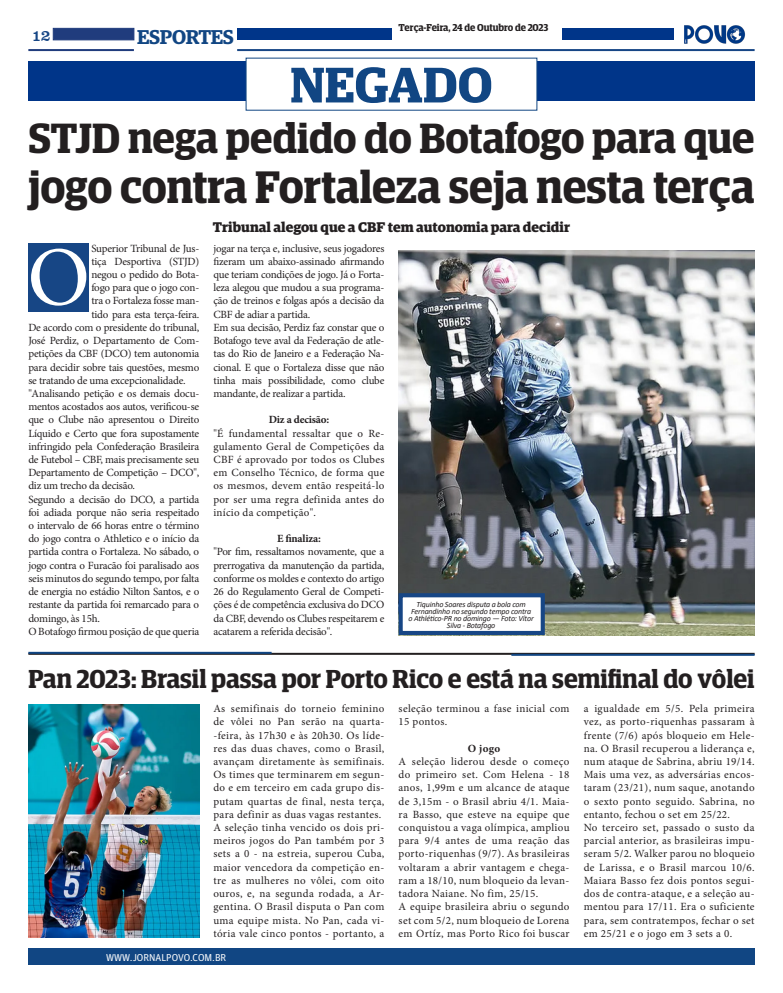
<style>
.page{position:relative;width:783px;height:993px;background:#fff}
.page>*{position:absolute;margin:0;border:0;box-sizing:border-box;transform-origin:0 0}
.t1{font:83.8px "Minion Pro";color:#fff}
.t2{font:600 50px "Guardian Egyptian Display";color:#114683;scale:1.05 1}
.t3{font:600 45.5px "Guardian Egyptian Display";letter-spacing:-.005em;color:#231f20}
.t4{font:600 42.3px "Guardian Egyptian Display";letter-spacing:-.005em;color:#231f20}
.t5{font:600 26px "Guardian Egyptian Display";color:#231f20}
.t6{font:600 20px "Guardian Egyptian";letter-spacing:-.02em;color:#114683}
.t7{font:16px "Clarendon BT";color:#174685}
.t8{font:700 14px "Guardian Egyptian";color:#231f20}
.t9{font:11px/13.2px "Minion Pro";letter-spacing:-.015em;color:#231f20;text-align:justify}
.t10{font:11px/13.2px "Minion Pro";letter-spacing:.03em;color:#231f20}
.t11{font:700 11px "Minion Pro";letter-spacing:-.02em;color:#231f20}
.t12{font:600 10px "Guardian Egyptian Display";letter-spacing:-.005em;color:#231f20}
.t13{font:10px "Guardian Agate Sans G1 D Regular";color:#fff}
.t14{font:italic 8px/7px "Calibri";letter-spacing:-.02em;color:#231f20;text-align:center}
</style>
<div class="page">
<img style="left:684px;top:25px;width:62px;height:19px">
<div style="left:53px;top:28px;width:81px;height:12px;background:#203c7d;border:1px solid #203c7d"></div>
<hr style="left:28px;top:49px;width:106px;height:2px;background:#203c7d">
<div style="left:28px;top:947px;width:726px;height:17px;background:#114683"></div>
<div style="left:237px;top:28px;width:154px;height:12px;background:#003589"></div>
<hr style="left:237px;top:49px;width:517px;height:2px;background:#174685">
<div style="left:562px;top:28px;width:112px;height:12px;background:#003589"></div>
<hr style="left:28px;top:652px;width:726px;height:2px;background:#231f20">
<hr style="left:511px;top:653px;width:243px;height:2px;background:#114683">
<hr style="left:28px;top:651px;width:243px;height:2px;background:#114683">
<div style="left:28px;top:61px;width:726px;height:40px;background:#003589"></div>
<div style="left:246px;top:58px;width:290px;height:52px;background:#fff"></div>
<img style="left:398px;top:250px;width:356px;height:385px">
<div style="left:398px;top:593px;width:146px;height:42px;background:#fff;border:4px solid #174685"></div>
<div style="left:28px;top:243px;width:61px;height:69px;background:#174685"></div>
<img style="left:28px;top:704px;width:171px;height:232px">
<h3 class="t7" style="left:31px;top:25px;width:21px">12</h3>
<h3 class="t6" style="left:137px;top:22px;width:98px">ESPORTES</h3>
<p class="t12" style="left:398px;top:22px;width:151px">Terça-Feira, 24 de Outubro de 2023</p>
<p class="t2" style="left:290px;top:58px;width:194px">NEGADO</p>
<p class="t4" style="left:28px;top:115px;width:727px">STJD nega pedido do Botafogo para que</p>
<p class="t3" style="left:28px;top:162px;width:727px">jogo contra Fortaleza seja nesta terça</p>
<p class="t9" style="left:91px;top:241px;width:109px">Superior Tribunal de Jus-</p>
<p class="t9" style="left:91px;top:255px;width:109px">tiça Desportiva (STJD)</p>
<p class="t9" style="left:91px;top:268px;width:109px">negou o pedido do Bota-</p>
<p class="t9" style="left:91px;top:281px;width:109px">fogo para que o jogo con-</p>
<p class="t9" style="left:91px;top:294px;width:109px">tra o Fortaleza fosse man-</p>
<p class="t9" style="left:91px;top:307px;width:109px">tido para esta terça-feira.</p>
<p class="t9" style="left:28px;top:321px;width:172px">De acordo com o presidente do tribunal,</p>
<p class="t9" style="left:28px;top:334px;width:172px">José Perdiz, o Departamento de Com-</p>
<p class="t9" style="left:28px;top:347px;width:172px">petições da CBF (DCO) tem autonomia</p>
<p class="t9" style="left:28px;top:360px;width:172px">para decidir sobre tais questões, mesmo</p>
<p class="t9" style="left:28px;top:373px;width:159px">se tratando de uma excepcionalidade.</p>
<p class="t9" style="left:28px;top:387px;width:172px">"Analisando petição e os demais docu&shy;mentos acostados aos autos, verificou-se que o Clube não apresentou o Direito Líquido e Certo que fora supostamente infringido pela Confederação Brasileira de Futebol – CBF, mais precisamente seu Departamento de Competição – DCO", diz um trecho da decisão.</p>
<p class="t9" style="left:28px;top:492px;width:172px">Segundo a decisão do DCO, a partida foi adiada porque não seria respeitado o intervalo de 66 horas entre o término do jogo contra o Athletico e o início da partida contra o Fortaleza. No sábado, o jogo contra o Furacão foi paralisado aos seis minutos do segundo tempo, por falta de energia no estádio Nilton Santos, e o restante da partida foi remarcado para o domingo, às 15h.</p>
<p class="t9" style="left:28px;top:624px;width:172px">O Botafogo firmou posição de que queria</p>
<p class="t1" style="left:27px;top:221px;width:64px">O</p>
<p class="t8" style="left:213px;top:216px;width:358px">Tribunal alegou que a CBF tem autonomia para decidir</p>
<p class="t9" style="left:213px;top:241px;width:172px">jogar na terça e, inclusive, seus jogadores fizeram um abaixo-assinado afirmando que teriam condições de jogo. Já o Forta&shy;leza alegou que mudou a sua programa&shy;ção de treinos e folgas após a decisão da CBF de adiar a partida.</p>
<p class="t9" style="left:213px;top:321px;width:172px">Em sua decisão, Perdiz faz constar que o Botafogo teve aval da Federação de atle&shy;tas do Rio de Janeiro e a Federação Na&shy;cional. E que o Fortaleza disse que não tinha mais possibilidade, como clube mandante, de realizar a partida.</p>
<p class="t11" style="left:268px;top:412px;width:62px">Diz a decisão:</p>
<p class="t9" style="left:213px;top:426px;width:172px">"É fundamental ressaltar que o Re&shy;gulamento Geral de Competições da CBF é aprovado por todos os Clubes em Conselho Técnico, de forma que os mesmos, devem então respeitá-lo por ser uma regra definida antes do início da competição".</p>
<p class="t11" style="left:277px;top:531px;width:45px">E finaliza:</p>
<p class="t9" style="left:213px;top:545px;width:172px">"Por fim, ressaltamos novamente, que a prerrogativa da manutenção da partida, conforme os moldes e contexto do artigo 26 do Regulamento Geral de Competi&shy;ções é de competência exclusiva do DCO da CBF, devendo os Clubes respeitarem e acatarem a referida decisão".</p>
<p class="t14" style="left:408px;top:600px;width:127px">Tiquinho Soares disputa a bola com<br>Fernandinho no segundo tempo contra o Athlético-PR no domingo — Foto: Vítor<br>Silva - Botafogo</p>
<p class="t5" style="left:28px;top:664px;width:727px">Pan 2023: Brasil passa por Porto Rico e está na semifinal do vôlei</p>
<p class="t9" style="left:213px;top:701px;width:172px">As semifinais do torneio feminino de vôlei no Pan serão na quarta--feira, às 17h30 e às 20h30. Os líde&shy;res das duas chaves, como o Brasil, avançam diretamente às semifinais.<br>Os times que terminarem em segun&shy;do e em terceiro em cada grupo dis&shy;putam quartas de final, nesta terça, para definir as duas vagas restantes.</p>
<p class="t9" style="left:213px;top:820px;width:172px">A seleção tinha vencido os dois pri&shy;meiros jogos do Pan também por 3 sets a 0 - na estreia, superou Cuba, maior vencedora da competição en&shy;tre as mulheres no vôlei, com oito ouros, e, na segunda rodada, a Ar&shy;gentina. O Brasil disputa o Pan com uma equipe mista. No Pan, cada vi&shy;tória vale cinco pontos - portanto, a</p>
<p class="t13" style="left:106px;top:949px;width:122px">WWW.JORNALPOVO.COM.BR</p>
<p class="t10" style="left:398px;top:701px;width:172px">seleção terminou a fase inicial com<br>15 pontos.</p>
<p class="t11" style="left:467px;top:740px;width:34px">O jogo</p>
<p class="t9" style="left:398px;top:754px;width:172px">A seleção liderou desde o começo do primeiro set. Com Helena - 18 anos, 1,99m e um alcance de ataque de 3,15m - o Brasil abriu 4/1. Maia&shy;ra Basso, que esteve na equipe que conquistou a vaga olímpica, ampliou para 9/4 antes de uma reação das porto-riquenhas (9/7). As brasileiras voltaram a abrir vantagem e chega&shy;ram a 18/10, num bloqueio da levan&shy;tadora Naiane. No fim, 25/15.</p>
<p class="t9" style="left:398px;top:899px;width:172px">A equipe brasileira abriu o segundo set com 5/2, num bloqueio de Lorena em Ortíz, mas Porto Rico foi buscar</p>
<p class="t9" style="left:583px;top:701px;width:172px">a igualdade em 5/5. Pela primeira vez, as porto-riquenhas passaram à frente (7/6) após bloqueio em Hele&shy;na. O Brasil recuperou a liderança e, num ataque de Sabrina, abriu 19/14.<br>Mais uma vez, as adversárias encos&shy;taram (23/21), num saque, anotando o sexto ponto seguido. Sabrina, no entanto, fechou o set em 25/22.</p>
<p class="t9" style="left:583px;top:820px;width:172px">No terceiro set, passado o susto da parcial anterior, as brasileiras impu&shy;seram 5/2. Walker parou no bloqueio de Larissa, e o Brasil marcou 10/6.<br>Maiara Basso fez dois pontos segui&shy;dos de contra-ataque, e a seleção au&shy;mentou para 17/11. Era o suficiente para, sem contratempos, fechar o set em 25/21 e o jogo em 3 sets a 0.</p>
</div>
